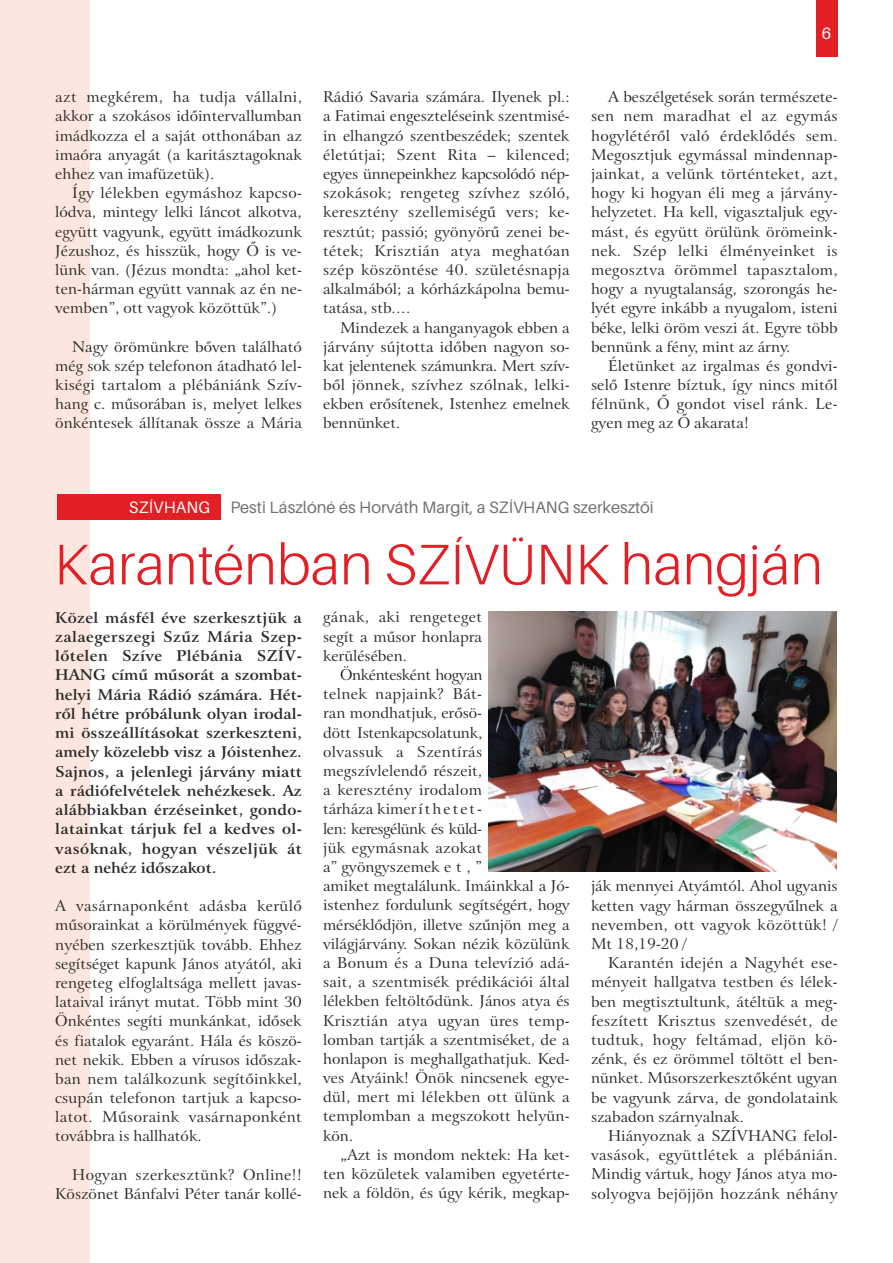
<style>
.page{position:relative;width:893px;height:1263px;background:#fff}
.page>*{position:absolute;margin:0;border:0;box-sizing:border-box;transform-origin:0 0}
.t1{font:300 57.3px "Aileron";color:#e31e24}
.t2{font:16.5px "Aileron";color:#727271}
.t3{font:16.5px "Aileron";color:#fefefe}
.t4{font:15px/19.2px "H Bitstream Arrus BT";color:#2b2a29;text-align:justify}
.t5{font:15px/19.2px "H Bitstream Arrus BT Bold";letter-spacing:.025em;color:#2b2a29;text-align:justify}
.s1{color:#fefefe}
</style>
<div class="page">
<div style="left:0;top:0;width:90px;height:1263px;background:#fce7e0"></div>
<div style="left:816px;top:0;width:21px;height:57px;background:#e31e24"></div>
<div style="left:57px;top:494px;width:164px;height:25px;background:#e31e24"></div>
<img style="left:489px;top:611px;width:347px;height:260px">
<p class="t4" style="left:55px;top:89px;width:248px">azt megkérem, ha tudja vállalni, akkor a szokásos időintervallumban imádkozza el a saját otthonában az imaóra anyagát (a karitásztagoknak ehhez van imafüzetük).</p>
<p class="t4" style="left:55px;top:185px;width:248px;text-indent:17px">Így lélekben egymáshoz kapcso&shy;lódva, mintegy lelki láncot alkotva, együtt vagyunk, együtt imádkozunk Jézushoz, és hisszük, hogy Ő is ve&shy;lünk van. (Jézus mondta: „ahol ket&shy;ten-hárman együtt vannak az én ne&shy;vemben”, ott vagyok közöttük”.)</p>
<p class="t4" style="left:55px;top:338px;width:248px;text-indent:17px">Nagy örömünkre bőven található még sok szép telefonon átadható lel&shy;kiségi tartalom a plébániánk Szív&shy;hang c. műsorában is, melyet lelkes önkéntesek állítanak össze a Mária</p>
<p class="t4" style="left:323px;top:89px;width:248px">Rádió Savaria számára. Ilyenek pl.: a Fatimai engeszteléseink szentmisé&shy;in elhangzó szentbeszédek; szentek életútjai; Szent Rita – kilenced; egyes ünnepeinkhez kapcsolódó nép&shy;szokások; rengeteg szívhez szóló, keresztény szellemiségű vers; ke&shy;resztút; passió; gyönyörű zenei be&shy;tétek; Krisztián atya meghatóan szép köszöntése 40. születésnapja alkalmából; a kórházkápolna bemu&shy;tatása, stb.…</p>
<p class="t4" style="left:323px;top:319px;width:248px;text-indent:17px">Mindezek a hanganyagok ebben a járvány sújtotta időben nagyon so&shy;kat jelentenek számunkra. Mert szív&shy;ből jönnek, szívhez szólnak, lelki&shy;ekben erősítenek, Istenhez emelnek bennünket.</p>
<p class="t3" style="left:822px;top:26px;width:11px">6</p>
<p class="t4" style="left:591px;top:89px;width:248px;text-indent:17px">A beszélgetések során természete&shy;sen nem maradhat el az egymás hogylétéről való érdeklődés sem.<br>Megosztjuk egymással mindennap&shy;jainkat, a velünk történteket, azt, hogy ki hogyan éli meg a járvány&shy;helyzetet. Ha kell, vigasztaljuk egy&shy;mást, és együtt örülünk örömeink&shy;nek. Szép lelki élményeinket is megosztva örömmel tapasztalom, hogy a nyugtalanság, szorongás he&shy;lyét egyre inkább a nyugalom, isteni béke, lelki öröm veszi át. Egyre több bennünk a fény, mint az árny.</p>
<p class="t4" style="left:591px;top:357px;width:248px;text-indent:17px">Életünket az irgalmas és gondvi&shy;selő Istenre bíztuk, így nincs mitől félnünk, Ő gondot visel ránk. Le&shy;gyen meg az Ő akarata!</p>
<p class="t2" style="left:129px;top:501px;width:526px"><span class="s1">SZÍVHANG</span> Pesti Lászlóné és Horváth Margit, a SZÍVHANG szerkesztői</p>
<h1 class="t1" style="left:54px;top:540px;width:770px">Karanténban SZÍVÜNK hangján</h1>
<p class="t5" style="left:55px;top:609px;width:248px">Közel másfél éve szerkesztjük a zalaegerszegi Szűz Mária Szep&shy;lőtelen Szíve Plébánia SZÍV-HANG című műsorát a szombat&shy;helyi Mária Rádió számára. Hét&shy;ről hétre próbálunk olyan irodal&shy;mi összeállításokat szerkeszteni, amely közelebb visz a Jóistenhez.<br>Sajnos, a jelenlegi járvány miatt a rádiófelvételek nehézkesek. Az alábbiakban érzéseinket, gondo&shy;latainkat tárjuk fel a kedves ol&shy;vasóknak, hogyan vészeljük át ezt a nehéz időszakot.</p>
<p class="t4" style="left:55px;top:898px;width:248px">A vasárnaponként adásba kerülő műsorainkat a körülmények függvé&shy;nyében szerkesztjük tovább. Ehhez segítséget kapunk János atyától, aki rengeteg elfoglaltsága mellett javas&shy;lataival irányt mutat. Több mint 30<br>Önkéntes segíti munkánkat, idősek és fiatalok egyaránt. Hála és köszö&shy;net nekik. Ebben a vírusos időszak&shy;ban nem találkozunk segítőinkkel, csupán telefonon tartjuk a kapcso&shy;latot. Műsoraink vasárnaponként továbbra is hallhatók.</p>
<p class="t4" style="left:55px;top:1166px;width:248px;text-align:right">Hogyan szerkesztünk? Online!!<br>Köszönet Bánfalvi Péter tanár kollé-</p>
<p class="t4" style="left:323px;top:609px;width:160px">gának, aki rengeteget segít a műsor honlapra kerülésében.</p>
<p class="t4" style="left:323px;top:666px;width:248px;text-align:left;text-indent:17px">Önkéntesként hogyan<br>telnek napjaink? Bát-<br>ran mondhatjuk, erősö-<br>dött Istenkapcsolatunk,<br>olvassuk a Szentírás megszívlelendő részeit,<br>a keresztény irodalom<br>tárháza kime ríthe t e t-<br>len: keresgélünk és küld-<br>jük egymásnak azokat<br>a” gyöngyszeme k e t , ”<br>amiket megtalálunk. Imáink kal a Jó&shy;istenhez fordulunk segítségért, hogy mérséklődjön, illetve szűnjön meg a világjárvány. Sokan nézik közülünk a Bonum és a Duna televízió adá&shy;sait, a szentmisék prédikációi által lélekben feltöltődünk. János atya és<br>Krisztián atya ugyan üres temp&shy;lomban tartják a szentmiséket, de a honlapon is meghallgathatjuk. Ked&shy;ves Atyáink! Önök nincsenek egye&shy;dül, mert mi lélekben ott ülünk a templomban a megszokott helyün&shy;kön.</p>
<p class="t4" style="left:323px;top:1146px;width:248px;text-indent:17px">„Azt is mondom nektek: Ha ket&shy;ten közületek valamiben egyetérte&shy;nek a földön, és úgy kérik, megkap-</p>
<p class="t4" style="left:591px;top:878px;width:248px">ják mennyei Atyámtól. Ahol ugyanis ketten vagy hárman összegyűlnek a nevemben, ott vagyok közöttük! / Mt 18,19-20 /</p>
<p class="t4" style="left:591px;top:955px;width:248px;text-indent:17px">Karantén idején a Nagyhét ese&shy;ményeit hallgatva testben és lélek&shy;ben megtisztultunk, átéltük a meg&shy;feszített Krisztus szenvedését, de tudtuk, hogy feltámad, eljön kö&shy;zénk, és ez örömmel töltött el ben&shy;nünket. Műsorszerkesztőként ugyan be vagyunk zárva, de gondolataink szabadon szárnyalnak.</p>
<p class="t4" style="left:591px;top:1127px;width:248px;text-indent:17px">Hiányoznak a SZÍVHANG felol&shy;vasások, együttlétek a plébánián.<br>Mindig vártuk, hogy János atya mo&shy;solyogva bejöjjön hozzánk néhány</p>
</div>
